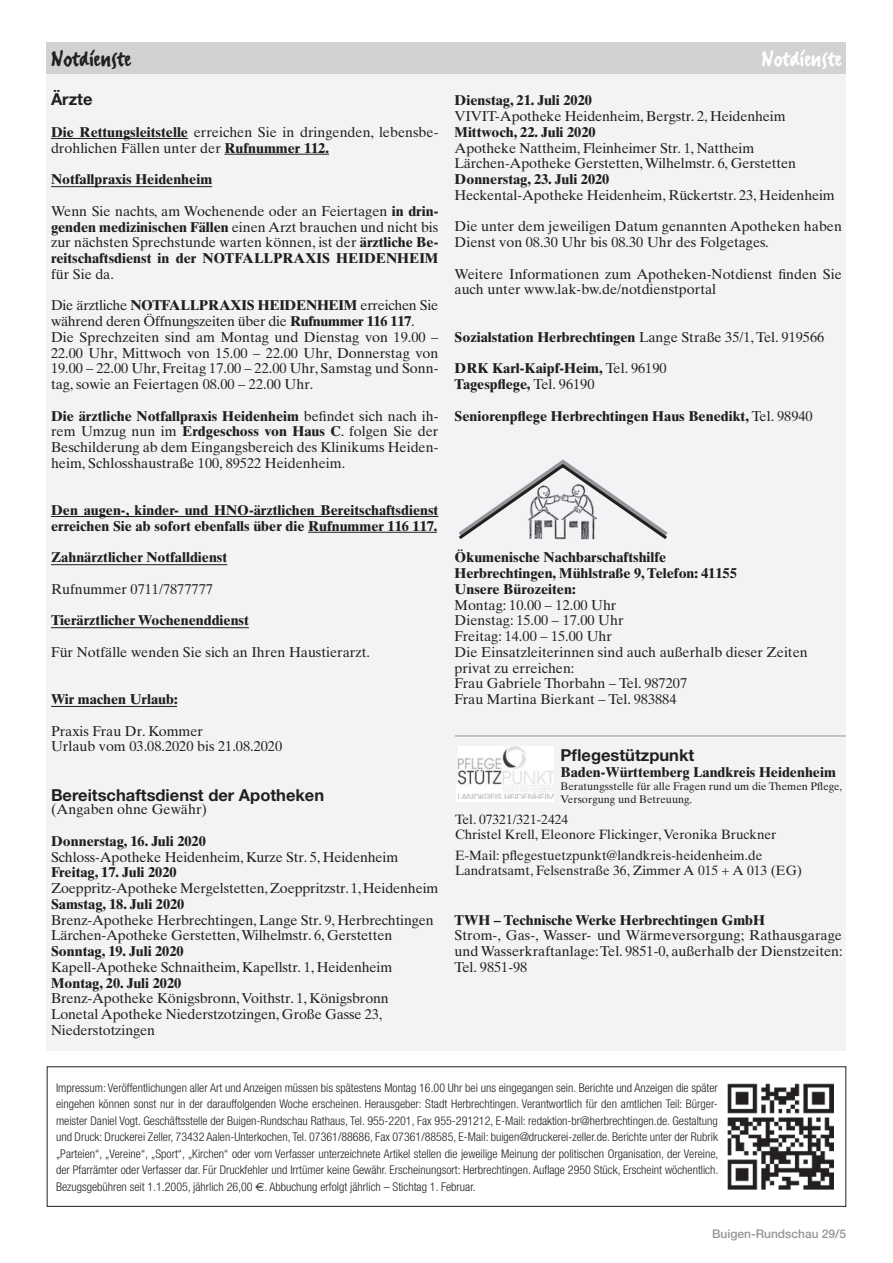
<style>
.page{position:relative;width:893px;height:1263px;background:#fff}
.page>*{position:absolute;margin:0;border:0;box-sizing:border-box;transform-origin:0 0}
.t1{font:27px "FF Erikrighthand";color:#231f20}
.t2{font:27px "FF Erikrighthand";color:#fff}
.t3{font:700 16.5px "Helvetica Neue";color:#231f20}
.t4{font:14.25px/15.8px "Times Ten";color:#231f20}
.t5{font:700 14.25px/15.8px "Times Ten";color:#231f20}
.t6{font:13.5px/15px "Times Ten";color:#231f20}
.t7{font:300 condensed 12px/16.5px "Helvetica Neue";color:#231f20;text-align:justify}
.t8{font:500 12px "Helvetica Neue";color:#939598}
.t9{font:10.95px/13.2px "Times Ten";color:#231f20}
.s1{font-weight:700}
.s2{font-weight:400}
.s3{font-family:"Euro Sans";font-weight:400;font-stretch:normal}
</style>
<div class="page">
<div style="left:47px;top:58px;width:799px;height:993px;background:#f2f3f4"></div>
<div style="left:47px;top:43px;width:799px;height:31px;background:#d1d2d4"></div>
<hr style="left:51px;top:138px;width:137px;height:1px;background:#231f20">
<hr style="left:224px;top:154px;width:105px;height:1px;background:#231f20">
<hr style="left:51px;top:186px;width:161px;height:1px;background:#231f20">
<hr style="left:51px;top:516px;width:387px;height:1px;background:#231f20">
<hr style="left:308px;top:532px;width:129px;height:1px;background:#231f20">
<hr style="left:51px;top:564px;width:176px;height:1px;background:#231f20">
<hr style="left:51px;top:627px;width:198px;height:1px;background:#231f20">
<hr style="left:51px;top:706px;width:126px;height:1px;background:#231f20">
<svg style="left:458px;top:459px;width:210px;height:81px"></svg>
<hr style="left:455px;top:736px;width:391px;height:1px;background:#939598">
<div style="left:456px;top:784px;width:97px;height:17px;background:#fff"></div>
<img style="left:458px;top:747px;width:96px;height:52px">
<div style="left:47px;top:1066px;width:799px;height:141px;border:1px solid #231f20"></div>
<img style="left:727px;top:1083px;width:107px;height:106px">
<h1 class="t1" style="left:51px;top:42px;width:82px">Notdienste</h1>
<h1 class="t2" style="left:761px;top:42px;width:82px">Notdienste</h1>
<p class="t3" style="left:51px;top:89px;width:43px">Ärzte</p>
<p class="t4" style="left:51px;top:124px;width:389px"><span class="s1">Die Rettungsleitstelle</span> erreichen Sie in dringenden, lebensbe&shy;drohlichen Fällen unter der <span class="s1">Rufnummer 112.</span></p>
<p class="t5" style="left:51px;top:171px;width:163px">Notfallpraxis Heidenheim</p>
<p class="t4" style="left:51px;top:203px;width:389px;text-align:justify">Wenn Sie nachts, am Wochenende oder an Feiertagen <span class="s1">in drin&shy;genden medizinischen Fällen</span> einen Arzt brauchen und nicht bis zur nächsten Sprechstunde warten können, ist der <span class="s1">ärztliche Be&shy;reitschaftsdienst in der NOTFALLPRAXIS HEIDENHEIM</span></p>
<p class="t4" style="left:51px;top:266px;width:64px">für Sie da.</p>
<p class="t4" style="left:51px;top:297px;width:389px">Die ärztliche <span class="s1">NOTFALLPRAXIS HEIDENHEIM</span> erreichen Sie während deren Öffnungszeiten über die <span class="s1">Rufnummer 116 117</span>.<br>Die Sprechzeiten sind am Montag und Dienstag von 19.00 – 22.00 Uhr, Mittwoch von 15.00 – 22.00 Uhr, Donnerstag von 19.00 – 22.00 Uhr, Freitag 17.00 – 22.00 Uhr, Samstag und Sonn&shy;tag, sowie an Feiertagen 08.00 – 22.00 Uhr.</p>
<p class="t4" style="left:51px;top:408px;width:389px;text-align:justify"><span class="s1">Die ärztliche Notfallpraxis Heidenheim</span> befindet sich nach ih&shy;rem Umzug nun im <span class="s1">Erdgeschoss von Haus C</span>. folgen Sie der Beschilderung ab dem Eingangsbereich des Klinikums Heiden&shy;heim, Schlosshaustraße 100, 89522 Heidenheim.</p>
<p class="t5" style="left:51px;top:502px;width:389px">Den augen-, kinder- und HNO-ärztlichen Bereitschaftsdienst erreichen Sie ab sofort ebenfalls über die Rufnummer 116 117.</p>
<p class="t5" style="left:51px;top:549px;width:178px">Zahnärztlicher Notfalldienst</p>
<p class="t4" style="left:51px;top:581px;width:163px">Rufnummer 0711/7877777</p>
<p class="t5" style="left:51px;top:612px;width:199px">Tierärztlicher Wochenenddienst</p>
<p class="t4" style="left:51px;top:644px;width:321px">Für Notfälle wenden Sie sich an Ihren Haustierarzt.</p>
<p class="t5" style="left:51px;top:691px;width:128px">Wir machen Urlaub:</p>
<p class="t4" style="left:51px;top:723px;width:233px">Praxis Frau Dr. Kommer<br>Urlaub vom 03.08.2020 bis 21.08.2020</p>
<p class="t3" style="left:51px;top:785px;width:275px">Bereitschaftsdienst der Apotheken</p>
<p class="t4" style="left:51px;top:801px;width:158px">(Angaben ohne Gewähr)</p>
<p class="t5" style="left:51px;top:833px;width:156px">Donnerstag, 16. Juli 2020</p>
<p class="t4" style="left:51px;top:849px;width:349px">Schloss-Apotheke Heidenheim, Kurze Str. 5, Heidenheim</p>
<p class="t5" style="left:51px;top:864px;width:127px">Freitag, 17. Juli 2020</p>
<p class="t4" style="left:51px;top:880px;width:389px">Zoeppritz-Apotheke Mergelstetten, Zoeppritzstr. 1, Heidenheim</p>
<p class="t5" style="left:51px;top:896px;width:135px">Samstag, 18. Juli 2020</p>
<p class="t4" style="left:51px;top:912px;width:384px">Brenz-Apotheke Herbrechtingen, Lange Str. 9, Herbrechtingen<br>Lärchen-Apotheke Gerstetten, Wilhelmstr. 6, Gerstetten</p>
<p class="t5" style="left:51px;top:943px;width:134px">Sonntag, 19. Juli 2020</p>
<p class="t4" style="left:51px;top:959px;width:343px">Kapell-Apotheke Schnaitheim, Kapellstr. 1, Heidenheim</p>
<p class="t5" style="left:51px;top:975px;width:132px">Montag, 20. Juli 2020</p>
<p class="t4" style="left:51px;top:990px;width:339px">Brenz-Apotheke Königsbronn, Voithstr. 1, Königsbronn<br>Lonetal Apotheke Niederstzotzingen, Große Gasse 23,<br>Niederstotzingen</p>
<p class="t5" style="left:455px;top:93px;width:139px">Dienstag, 21. Juli 2020</p>
<p class="t4" style="left:455px;top:108px;width:332px">VIVIT-Apotheke Heidenheim, Bergstr. 2, Heidenheim</p>
<p class="t5" style="left:455px;top:124px;width:143px">Mittwoch, 22. Juli 2020</p>
<p class="t4" style="left:455px;top:140px;width:343px">Apotheke Nattheim, Fleinheimer Str. 1, Nattheim<br>Lärchen-Apotheke Gerstetten, Wilhelmstr. 6, Gerstetten</p>
<p class="t5" style="left:455px;top:171px;width:156px">Donnerstag, 23. Juli 2020</p>
<p class="t4" style="left:455px;top:187px;width:382px">Heckental-Apotheke Heidenheim, Rückertstr. 23, Heidenheim</p>
<p class="t4" style="left:455px;top:219px;width:389px">Die unter dem jeweiligen Datum genannten Apotheken haben<br>Dienst von 08.30 Uhr bis 08.30 Uhr des Folgetages.</p>
<p class="t4" style="left:455px;top:266px;width:389px">Weitere Informationen zum Apotheken-Notdienst finden Sie auch unter www.lak-bw.de/notdienstportal</p>
<p class="t5" style="left:455px;top:329px;width:371px">Sozialstation Herbrechtingen <span class="s2">Lange Straße 35/1, Tel. 919566</span></p>
<p class="t5" style="left:455px;top:360px;width:214px">DRK Karl-Kaipf-Heim, <span class="s2">Tel. 96190<br></span>Tagespflege, <span class="s2">Tel. 96190</span></p>
<p class="t5" style="left:455px;top:408px;width:360px">Seniorenpflege Herbrechtingen Haus Benedikt, <span class="s2">Tel. 98940</span></p>
<p class="t5" style="left:455px;top:549px;width:284px">Ökumenische Nachbarschaftshilfe<br>Herbrechtingen, Mühlstraße 9, Telefon: 41155<br>Unsere Bürozeiten:</p>
<p class="t4" style="left:455px;top:597px;width:355px">Montag: 10.00 – 12.00 Uhr<br>Dienstag: 15.00 – 17.00 Uhr<br>Freitag: 14.00 – 15.00 Uhr<br>Die Einsatzleiterinnen sind auch außerhalb dieser Zeiten privat zu erreichen:<br>Frau Gabriele Thorbahn – Tel. 987207<br>Frau Martina Bierkant – Tel. 983884</p>
<p class="t3" style="left:560px;top:745px;width:135px">Pflegestützpunkt</p>
<p class="t5" style="left:560px;top:764px;width:277px">Baden-Württemberg Landkreis Heidenheim</p>
<p class="t9" style="left:560px;top:780px;width:283px">Beratungsstelle für alle Fragen rund um die Themen Pflege,<br>Versorgung und Betreuung.</p>
<p class="t6" style="left:455px;top:811px;width:323px">Tel. 07321/321-2424<br>Christel Krell, Eleonore Flickinger, Veronika Bruckner</p>
<p class="t6" style="left:455px;top:847px;width:349px">E-Mail: pflegestuetzpunkt@landkreis-heidenheim.de<br>Landratsamt, Felsenstraße 36, Zimmer A 015 + A 013 (EG)</p>
<p class="t5" style="left:455px;top:912px;width:312px">TWH – Technische Werke Herbrechtingen GmbH</p>
<p class="t4" style="left:455px;top:927px;width:390px;text-align:justify">Strom-, Gas-, Wasser- und Wärmeversorgung; Rathausgarage und Wasserkraftanlage: Tel. 9851-0, außerhalb der Dienstzeiten:<br>Tel. 9851-98</p>
<p class="t7" style="left:56px;top:1079px;width:664px">Impressum: Veröffentlichungen aller Art und Anzeigen müssen bis spätestens Montag 16.00 Uhr bei uns eingegangen sein. Berichte und Anzeigen die später eingehen können sonst nur in der darauffolgenden Woche erscheinen. Herausgeber: Stadt Herbrechtingen. Verantwortlich für den amtlichen Teil: Bürger&shy;meister Daniel Vogt. Geschäftsstelle der Buigen-Rundschau Rathaus, Tel. 955-2201, Fax 955-291212, E-Mail: redaktion-br@herbrechtingen.de. Gestaltung und Druck: Druckerei Zeller, 73432 Aalen-Unterkochen, Tel. 07361/88686, Fax 07361/88585, E-Mail: buigen@druckerei-zeller.de. Berichte unter der Rubrik „Parteien“, „Vereine“, „Sport“, „Kirchen“ oder vom Verfasser unterzeichnete Artikel stellen die jeweilige Meinung der politischen Organisation, der Vereine, der Pfarrämter oder Verfasser dar. Für Druckfehler und Irrtümer keine Gewähr. Erscheinungsort: Herbrechtingen. Auflage 2950 Stück, Erscheint wöchentlich.<br>Bezugsgebühren seit 1.1.2005, jährlich 26,00 <span class="s3">€</span>. Abbuchung erfolgt jährlich – Stichtag 1. Februar.</p>
<p class="t8" style="left:712px;top:1227px;width:136px">Buigen-Rundschau 29/5</p>
</div>
